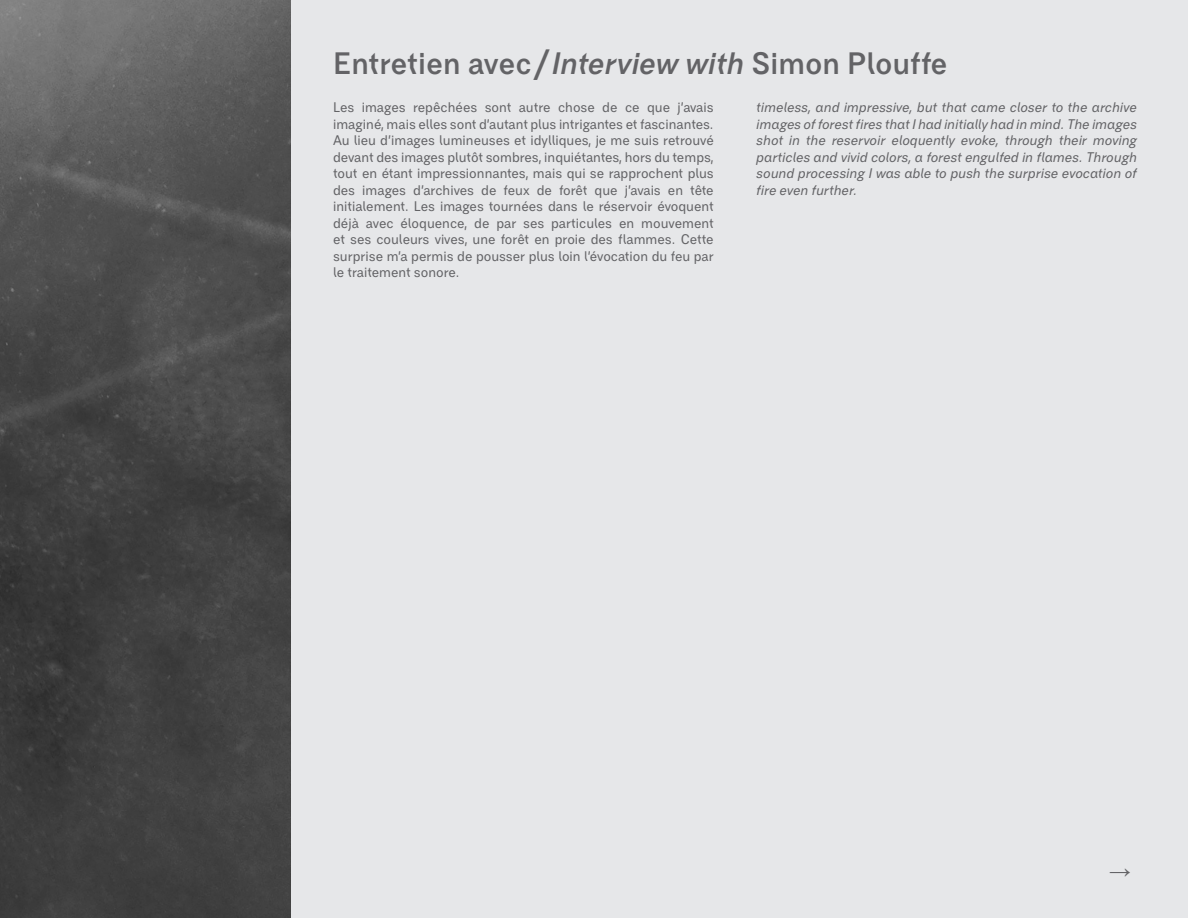
<style>
.page{position:relative;width:1188px;height:918px;background:#e6e7e9}
.page>*{position:absolute;margin:0;border:0;box-sizing:border-box;transform-origin:0 0}
.titre_partie{font:700 30px "Videographe LM";color:#636366}
.entretien{font:21.6px "Arial";color:#636366}
.question_entretien{font:13.5px/16.5px "Videographe RB";color:#636366;text-align:justify}
.question_entretien-2{font:italic 13.5px/16.5px "Videographe RB";color:#636366;text-align:justify}
.s1{font-style:italic}
</style>
<div class="page">
<img style="left:0;top:0;width:291px;height:918px">
<p class="titre_partie" style="left:333px;top:45px;width:616px">Entretien avec/<span class="s1">Interview with</span> Simon Plouffe</p>
<p class="question_entretien" style="left:333px;top:99px;width:382px">Les images repêchées sont autre chose de ce que j’avais imaginé, mais elles sont d’autant plus intrigantes et fascinantes.<br>Au lieu d’images lumineuses et idylliques, je me suis retrouvé devant des images plutôt sombres, inquiétantes, hors du temps, tout en étant impressionnantes, mais qui se rapprochent plus des images d’archives de feux de forêt que j’avais en tête initialement. Les images tournées dans le réservoir évoquent déjà avec éloquence, de par ses particules en mouvement et ses couleurs vives, une forêt en proie des flammes. Cette surprise m’a permis de pousser plus loin l’évocation du feu par le traitement sonore.</p>
<p class="question_entretien-2" style="left:756px;top:99px;width:382px">timeless, and impressive, but that came closer to the archive images of forest fires that I had initially had in mind. The images shot in the reservoir eloquently evoke, through their moving particles and vivid colors, a forest engulfed in flames. Through sound processing I was able to push the surprise evocation of fire even further.</p>
<p class="entretien" style="left:1109px;top:856px;width:23px">→</p>
</div>
